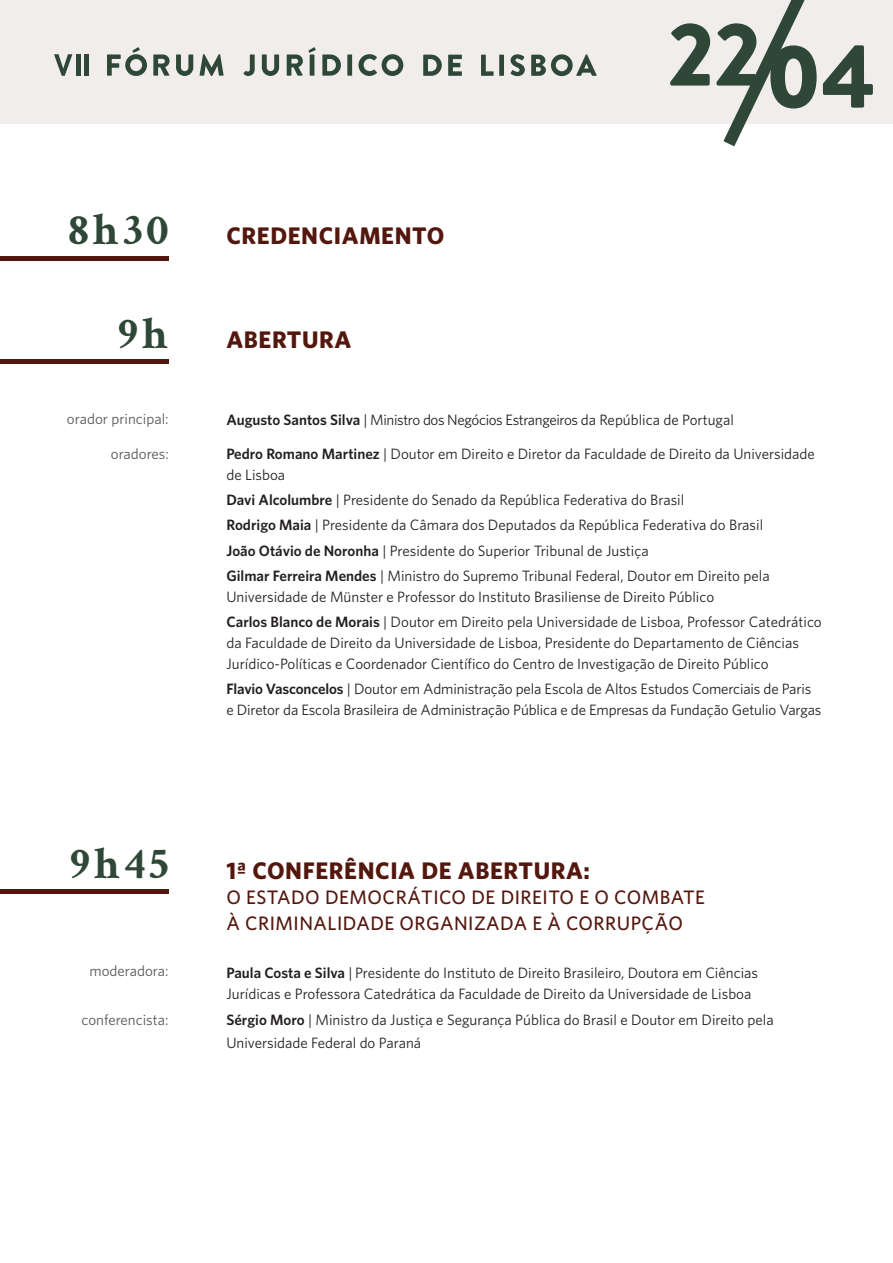
<style>
.page{position:relative;width:893px;height:1263px;background:#fff}
.page>*{position:absolute;margin:0;border:0;box-sizing:border-box;transform-origin:0 0}
.t1{font:900 90.15px "Brandon Grotesque";color:#2e4736}
.t2{font:700 45px "Crimson Text";letter-spacing:.075em;color:#2e4736}
.t3{font:700 24px "Whitney";letter-spacing:.025em;color:#53170e}
.t4{font:500 19.5px/25.5px "Whitney";letter-spacing:.025em;color:#53170e}
.t5{font:15px/21px "Whitney";color:#231f20}
.t6{font:15px "Whitney";letter-spacing:-.025em;color:#231f20}
.t7{font:15px "Whitney";color:#57585a}
.s1{font-weight:600}
</style>
<div class="page">
<div style="left:0;top:0;width:893px;height:123px;background:#f2eded"></div>
<svg style="left:713px;top:0;width:107px;height:147px"></svg>
<svg style="left:107px;top:47px;width:40px;height:29px"></svg>
<svg style="left:153px;top:54px;width:17px;height:22px"></svg>
<svg style="left:176px;top:54px;width:17px;height:22px"></svg>
<svg style="left:199px;top:54px;width:25px;height:22px"></svg>
<svg style="left:243px;top:54px;width:12px;height:22px"></svg>
<svg style="left:262px;top:54px;width:17px;height:22px"></svg>
<svg style="left:287px;top:47px;width:29px;height:29px"></svg>
<svg style="left:322px;top:54px;width:19px;height:22px"></svg>
<div style="left:347px;top:54px;width:5px;height:22px;background:#2e4736"></div>
<svg style="left:358px;top:54px;width:45px;height:22px"></svg>
<svg style="left:423px;top:55px;width:19px;height:21px"></svg>
<svg style="left:448px;top:55px;width:14px;height:21px"></svg>
<svg style="left:481px;top:55px;width:13px;height:21px"></svg>
<div style="left:499px;top:55px;width:5px;height:21px;background:#2e4736"></div>
<svg style="left:510px;top:54px;width:15px;height:22px"></svg>
<svg style="left:531px;top:54px;width:66px;height:22px"></svg>
<svg style="left:54px;top:54px;width:18px;height:22px"></svg>
<hr style="left:76px;top:54px;width:4px;height:22px;background:#2e4736">
<hr style="left:84px;top:54px;width:4px;height:22px;background:#2e4736">
<hr style="left:0;top:256px;width:169px;height:4px;background:#53170e">
<div style="left:0;top:889px;width:169px;height:5px;background:#53170e"></div>
<div style="left:0;top:359px;width:169px;height:5px;background:#53170e"></div>
<p class="t2" style="left:68px;top:203px;width:102px">8h30</p>
<p class="t2" style="left:118px;top:306px;width:52px">9h</p>
<p class="t7" style="left:67px;top:410px;width:103px">orador principal:</p>
<p class="t7" style="left:111px;top:444px;width:60px">oradores:</p>
<p class="t3" style="left:226px;top:221px;width:219px">CREDENCIAMENTO</p>
<p class="t3" style="left:226px;top:325px;width:127px">ABERTURA</p>
<p class="t1" style="left:668px;top:-9px;width:94px">22</p>
<p class="t1" style="left:765px;top:13px;width:112px">04</p>
<p class="t6" style="left:226px;top:411px;width:509px"><span class="s1">Augusto Santos Silva</span> | Ministro dos Negócios Estrangeiros da República de Portugal</p>
<p class="t5" style="left:226px;top:443px;width:590px"><span class="s1">Pedro Romano Martinez</span> | Doutor em Direito e Diretor da Faculdade de Direito da Universidade de Lisboa</p>
<p class="t5" style="left:226px;top:489px;width:459px"><span class="s1">Davi Alcolumbre</span> | Presidente do Senado da República Federativa do Brasil</p>
<p class="t5" style="left:226px;top:514px;width:538px"><span class="s1">Rodrigo Maia</span> | Presidente da Câmara dos Deputados da República Federativa do Brasil</p>
<p class="t5" style="left:226px;top:540px;width:424px"><span class="s1">João Otávio de Noronha</span> | Presidente do Superior Tribunal de Justiça</p>
<p class="t5" style="left:226px;top:565px;width:545px"><span class="s1">Gilmar Ferreira Mendes</span> | Ministro do Supremo Tribunal Federal, Doutor em Direito pela<br>Universidade de Münster e Professor do Instituto Brasiliense de Direito Público</p>
<p class="t5" style="left:226px;top:611px;width:597px"><span class="s1">Carlos Blanco de Morais</span> | Doutor em Direito pela Universidade de Lisboa, Professor Catedrático da Faculdade de Direito da Universidade de Lisboa, Presidente do Departamento de Ciências<br>Jurídico-Políticas e Coordenador Científico do Centro de Investigação de Direito Público</p>
<p class="t5" style="left:226px;top:678px;width:597px"><span class="s1">Flavio Vasconcelos</span> | Doutor em Administração pela Escola de Altos Estudos Comerciais de Paris e Diretor da Escola Brasileira de Administração Pública e de Empresas da Fundação Getulio Vargas</p>
<p class="t2" style="left:70px;top:836px;width:100px">9h45</p>
<p class="t3" style="left:226px;top:856px;width:365px">1ª CONFERÊNCIA DE ABERTURA:</p>
<p class="t4" style="left:226px;top:884px;width:480px">O ESTADO DEMOCRÁTICO DE DIREITO E O COMBATE<br>À CRIMINALIDADE ORGANIZADA E À CORRUPÇÃO</p>
<p class="t5" style="left:226px;top:961px;width:533px"><span class="s1">Paula Costa e Silva</span> | Presidente do Instituto de Direito Brasileiro, Doutora em Ciências<br>Jurídicas e Professora Catedrática da Faculdade de Direito da Universidade de Lisboa</p>
<p class="t5" style="left:226px;top:1008px;width:549px;line-height:22.5px"><span class="s1">Sérgio Moro</span> | Ministro da Justiça e Segurança Pública do Brasil e Doutor em Direito pela<br>Universidade Federal do Paraná</p>
<p class="t7" style="left:89px;top:962px;width:81px">moderadora:</p>
<p class="t7" style="left:81px;top:1011px;width:89px">conferencista:</p>
</div>
